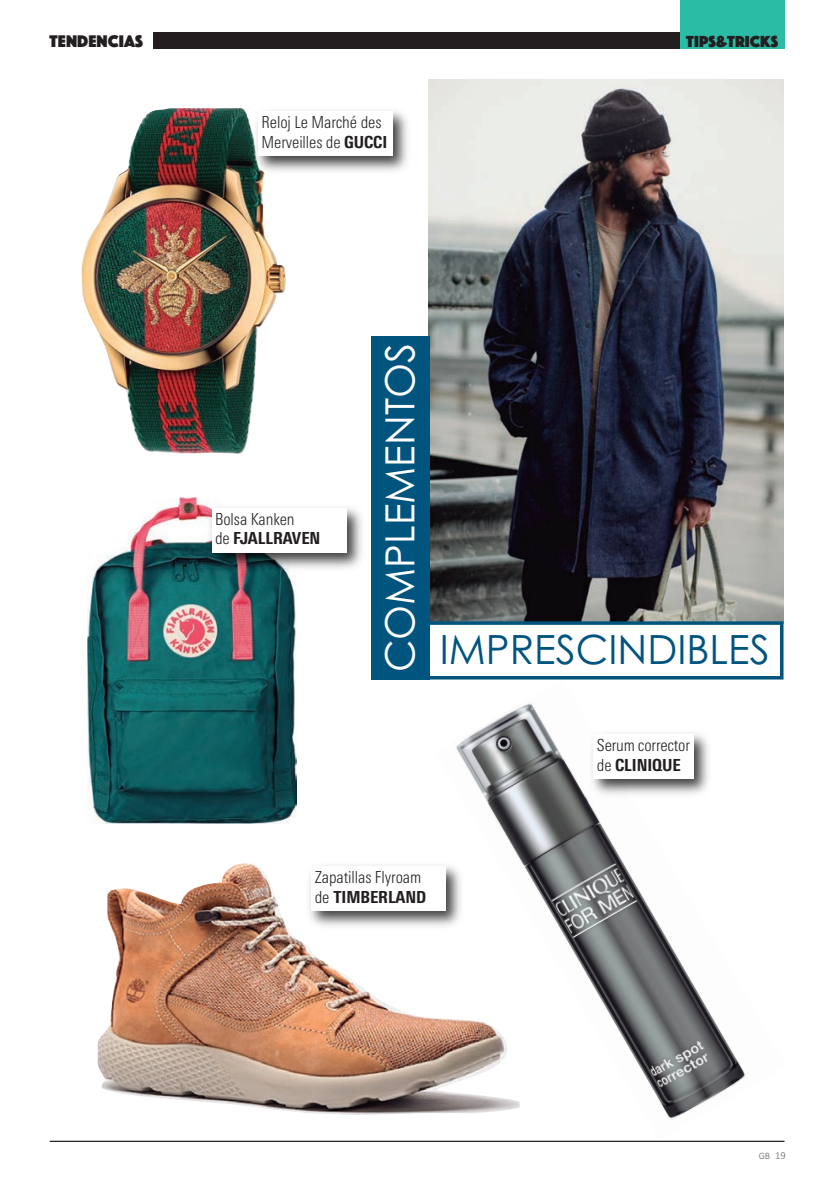
<style>
.page{position:relative;width:834px;height:1191px;background:#fff}
.page>*{position:absolute;margin:0;border:0;box-sizing:border-box;transform-origin:0 0}
.t1{font:40.25px "Century Gothic";color:#00547e}
.t2{font:40.25px "Century Gothic";color:#fff}
.t3{font:17.5px "Phosphate Solid";letter-spacing:.005em;color:#231f20}
.t4{font:300 condensed 16.62px/19.9px "Linotype Univers";letter-spacing:-.005em;color:#231f20}
.t5{font:16.62px "Phosphate Solid";letter-spacing:.005em;color:#231f20}
.t6{font:300 9.8px "Calibri";color:rgb(35 31 32/.7)}
.s1{font-weight:800}
.s2{font-size:10.5px}
</style>
<div class="page">
<hr style="left:50px;top:1141px;width:734px;height:1px;background:#231f20">
<div style="left:680px;top:0;width:104px;height:49px;background:#2abca5"></div>
<div style="left:154px;top:32px;width:526px;height:17px;background:#231f20"></div>
<img style="left:98px;top:863px;width:337px;height:252px">
<img style="left:435px;top:679px;width:349px;height:441px">
<img style="left:429px;top:79px;width:354px;height:542px">
<div style="left:426px;top:621px;width:357px;height:58px;border:4px solid #00547e"></div>
<img style="left:81px;top:108px;width:205px;height:346px">
<img style="left:87px;top:498px;width:209px;height:325px">
<div style="left:371px;top:336px;width:58px;height:343px;background:#00547e"></div>
<img style="left:250px;top:108px;width:158px;height:70px">
<div style="left:258px;top:111px;width:135px;height:44px;background:#fff"></div>
<img style="left:203px;top:500px;width:159px;height:75px">
<div style="left:211px;top:508px;width:135px;height:44px;background:#fff"></div>
<img style="left:303px;top:858px;width:164px;height:75px">
<div style="left:311px;top:866px;width:135px;height:44px;background:#fff"></div>
<img style="left:585px;top:726px;width:130px;height:75px">
<div style="left:593px;top:734px;width:100px;height:44px;background:#fff"></div>
<p class="t3" style="left:50px;top:29px;width:95px">TENDENCIAS</p>
<p class="t5" style="left:686px;top:29px;width:94px">TIPS&amp;TRICKS</p>
<p class="t4" style="left:261px;top:113px;width:127px">Reloj Le Marché des<br>Merveilles de <span class="s1">GUCCI</span></p>
<p class="t4" style="left:215px;top:510px;width:107px">Bolsa Kanken<br>de <span class="s1">FJALLRAVEN</span></p>
<h1 class="t2" style="left:377px;top:672px;width:331px;rotate:-90deg">COMPLEMENTOS</h1>
<h1 class="t1" style="left:439px;top:627px;width:331px">IMPRESCINDIBLES</h1>
<p class="t4" style="left:596px;top:736px;width:95px">Serum corrector de <span class="s1">CLINIQUE</span></p>
<p class="t4" style="left:315px;top:868px;width:113px">Zapatillas Flyroam de <span class="s1">TIMBERLAND</span></p>
<p class="t6" style="left:758px;top:1149px;width:29px">GB <span class="s2">19</span></p>
</div>
